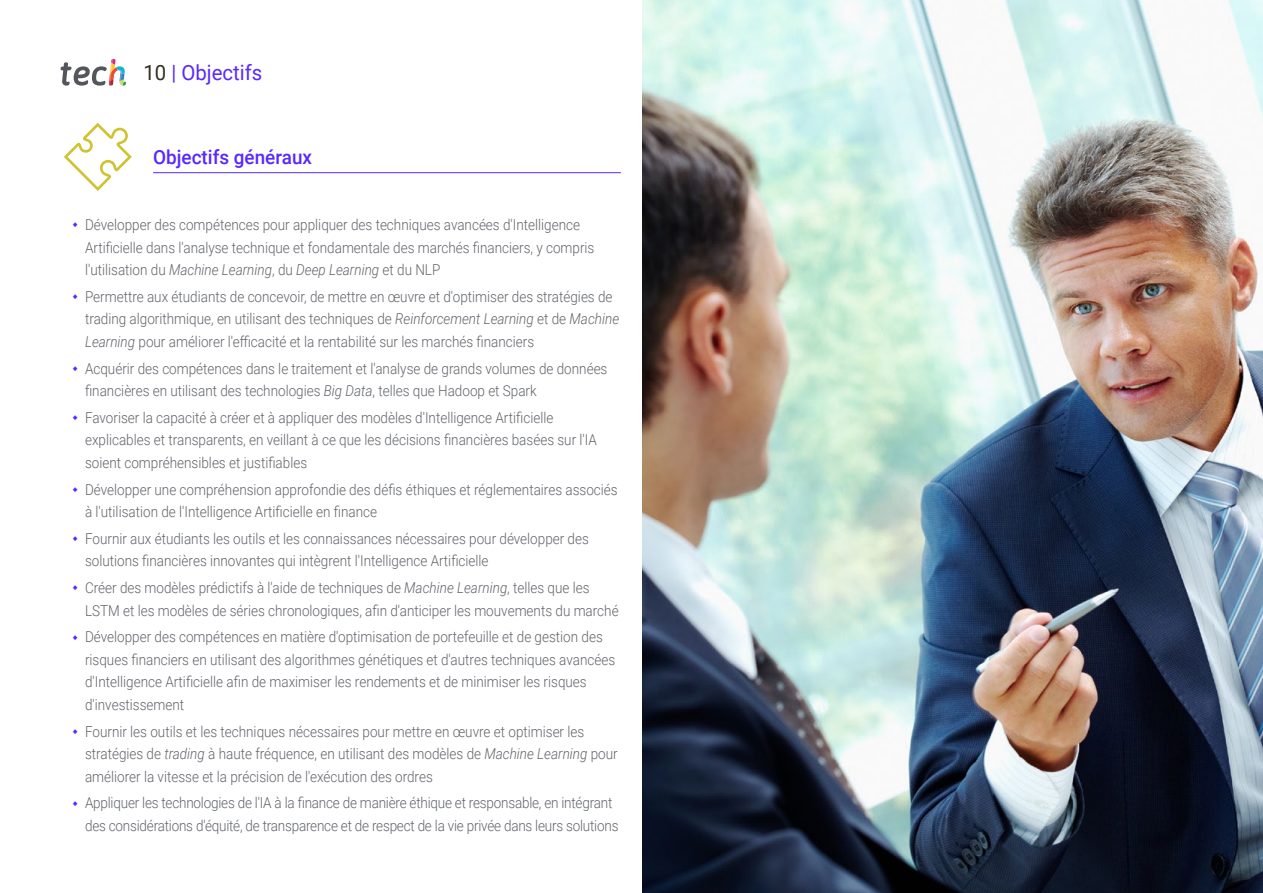
<style>
.page{position:relative;width:1263px;height:893px;background:#fff}
.page>*{position:absolute;margin:0;border:0;box-sizing:border-box;transform-origin:0 0}
.t1{font:21px "Roboto";color:#5927ff}
.t2{font:500 19.5px "Roboto";color:#5927ff}
.t3{font:300 15px/22.5px "Roboto";color:#61646a;scale:.9 1}
.s1{color:#312e20}
.s2{font-style:italic}
</style>
<div class="page">
<hr style="left:153px;top:172px;width:468px;height:1px;background:#5927ff">
<svg style="left:64px;top:123px;width:68px;height:68px"></svg>
<img style="left:642px;top:0;width:621px;height:893px">
<svg style="left:61px;top:59px;width:65px;height:27px"></svg>
<h1 class="t1" style="left:144px;top:57px;width:120px"><span class="s1">10</span> | Objectifs</h1>
<h2 class="t2" style="left:153px;top:144px;width:160px">Objectifs généraux</h2>
<p class="t3" style="left:85px;top:213px;width:567px">Développer des compétences pour appliquer des techniques avancées d'Intelligence<br>Artificielle dans l'analyse technique et fondamentale des marchés financiers, y compris l'utilisation du <span class="s2">Machine Learning</span>, du <span class="s2">Deep Learning</span> et du NLP</p>
<p class="t3" style="left:85px;top:285px;width:595px">Permettre aux étudiants de concevoir, de mettre en œuvre et d'optimiser des stratégies de trading algorithmique, en utilisant des techniques de <span class="s2">Reinforcement Learning</span> et de <span class="s2">Machine<br>Learning</span> pour améliorer l'efficacité et la rentabilité sur les marchés financiers</p>
<p class="t3" style="left:85px;top:356px;width:582px">Acquérir des compétences dans le traitement et l'analyse de grands volumes de données financières en utilisant des technologies <span class="s2">Big Data</span>, telles que Hadoop et Spark</p>
<p class="t3" style="left:85px;top:406px;width:570px">Favoriser la capacité à créer et à appliquer des modèles d'Intelligence Artificielle explicables et transparents, en veillant à ce que les décisions financières basées sur l'IA soient compréhensibles et justifiables</p>
<p class="t3" style="left:85px;top:477px;width:593px">Développer une compréhension approfondie des défis éthiques et réglementaires associés à l'utilisation de l'Intelligence Artificielle en finance</p>
<p class="t3" style="left:85px;top:527px;width:561px">Fournir aux étudiants les outils et les connaissances nécessaires pour développer des solutions financières innovantes qui intègrent l'Intelligence Artificielle</p>
<p class="t3" style="left:85px;top:576px;width:594px">Créer des modèles prédictifs à l'aide de techniques de <span class="s2">Machine Learning</span>, telles que les<br>LSTM et les modèles de séries chronologiques, afin d'anticiper les mouvements du marché</p>
<p class="t3" style="left:85px;top:625px;width:591px">Développer des compétences en matière d'optimisation de portefeuille et de gestion des risques financiers en utilisant des algorithmes génétiques et d'autres techniques avancées d'Intelligence Artificielle afin de maximiser les rendements et de minimiser les risques d'investissement</p>
<p class="t3" style="left:85px;top:719px;width:593px">Fournir les outils et les techniques nécessaires pour mettre en œuvre et optimiser les stratégies de <span class="s2">trading</span> à haute fréquence, en utilisant des modèles de <span class="s2">Machine Learning</span> pour améliorer la vitesse et la précision de l'exécution des ordres</p>
<p class="t3" style="left:85px;top:791px;width:594px">Appliquer les technologies de l'IA à la finance de manière éthique et responsable, en intégrant des considérations d'équité, de transparence et de respect de la vie privée dans leurs solutions</p>
</div>
